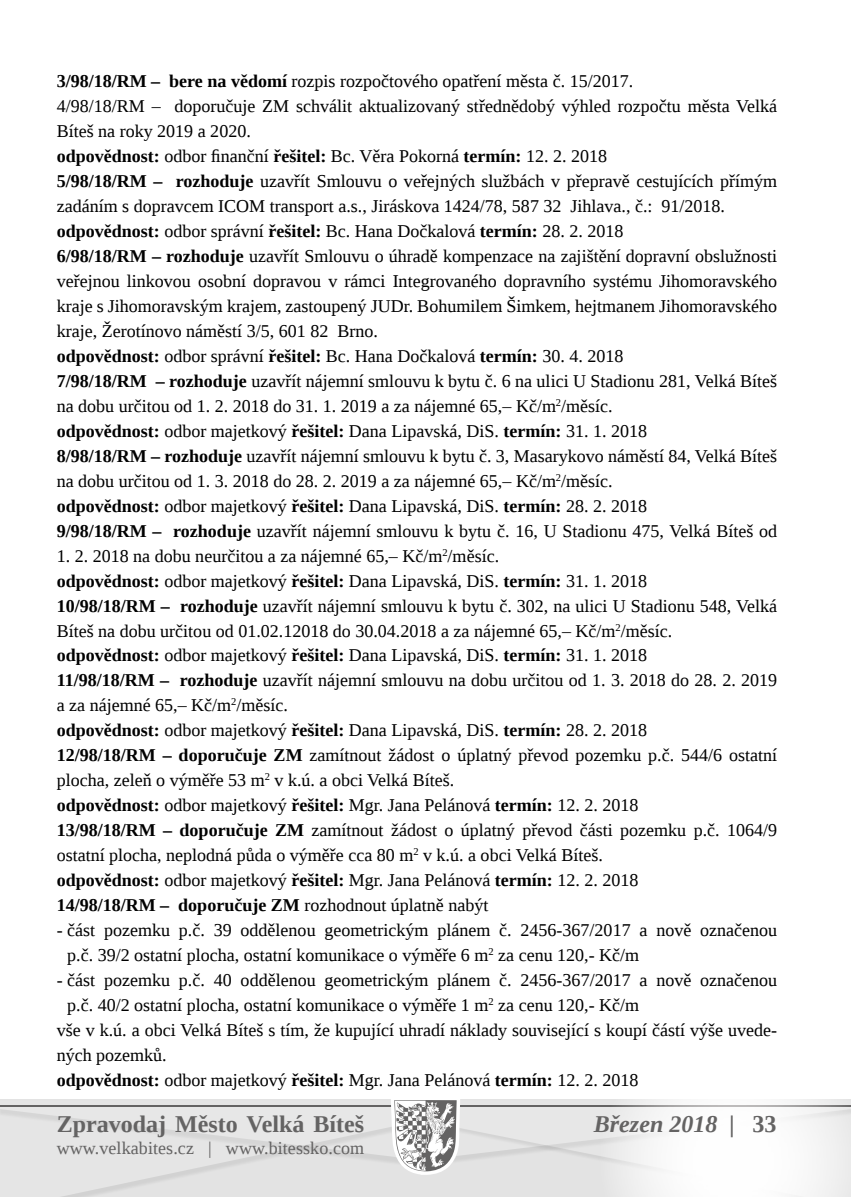
<style>
.page{position:relative;width:851px;height:1197px;background:#fff}
.page>*{position:absolute;margin:0;border:0;box-sizing:border-box;transform-origin:0 0}
.t1{font:700 24px "Liberation Serif";color:#646363}
.t2{font:italic 700 24px "Liberation Serif";color:#646363}
.t3{font:18px/25px "Liberation Serif";color:#000}
.t4{font:18px "Liberation Serif";letter-spacing:.005em;color:#646363}
.s1{font-weight:700}
.s2{font-style:normal}
</style>
<div class="page">
<svg style="left:0;top:1099px;width:598px;height:97px;background:#ddd"></svg>
<svg style="left:598px;top:1099px;width:252px;height:97px"></svg>
<p class="t3" style="left:57px;top:69px;width:722px"><span class="s1">3/98/18/RM – bere na vědomí</span> rozpis rozpočtového opatření města č. 15/2017.<br>4/98/18/RM – doporučuje ZM schválit aktualizovaný střednědobý výhled rozpočtu města Velká Bíteš na roky 2019 a 2020.<br><span class="s1">odpovědnost:</span> odbor finanční <span class="s1">řešitel:</span> Bc. Věra Pokorná <span class="s1">termín:</span> 12. 2. 2018<br><span class="s1">5/98/18/RM – rozhoduje</span> uzavřít Smlouvu o veřejných službách v přepravě cestujících přímým zadáním s dopravcem ICOM transport a.s., Jiráskova 1424/78, 587 32 Jihlava., č.: 91/2018. <span class="s1">odpovědnost:</span> odbor správní <span class="s1">řešitel:</span> Bc. Hana Dočkalová <span class="s1">termín:</span> 28. 2. 2018<br><span class="s1">6/98/18/RM – rozhoduje</span> uzavřít Smlouvu o úhradě kompenzace na zajištění dopravní obslužnosti veřejnou linkovou osobní dopravou v rámci Integrovaného dopravního systému Jihomoravského kraje s Jihomoravským krajem, zastoupený JUDr. Bohumilem Šimkem, hejtmanem Jihomoravského kraje, Žerotínovo náměstí 3/5, 601 82 Brno.<br><span class="s1">odpovědnost:</span> odbor správní <span class="s1">řešitel:</span> Bc. Hana Dočkalová <span class="s1">termín:</span> 30. 4. 2018<br><span class="s1">7/98/18/RM – rozhoduje</span> uzavřít nájemní smlouvu k bytu č. 6 na ulici U Stadionu 281, Velká Bíteš na dobu určitou od 1. 2. 2018 do 31. 1. 2019 a za nájemné 65,– Kč/m<sup>2</sup>/měsíc.<br><span class="s1">odpovědnost:</span> odbor majetkový <span class="s1">řešitel:</span> Dana Lipavská, DiS. <span class="s1">termín:</span> 31. 1. 2018<br><span class="s1">8/98/18/RM – rozhoduje</span> uzavřít nájemní smlouvu k bytu č. 3, Masarykovo náměstí 84, Velká Bíteš na dobu určitou od 1. 3. 2018 do 28. 2. 2019 a za nájemné 65,– Kč/m<sup>2</sup>/měsíc.<br><span class="s1">odpovědnost:</span> odbor majetkový <span class="s1">řešitel:</span> Dana Lipavská, DiS. <span class="s1">termín:</span> 28. 2. 2018<br><span class="s1">9/98/18/RM – rozhoduje</span> uzavřít nájemní smlouvu k bytu č. 16, U Stadionu 475, Velká Bíteš od</p>
<p class="t3" style="left:57px;top:543px;width:722px">1. 2. 2018 na dobu neurčitou a za nájemné 65,– Kč/m<sup>2</sup>/měsíc.<br><span class="s1">odpovědnost:</span> odbor majetkový <span class="s1">řešitel:</span> Dana Lipavská, DiS. <span class="s1">termín:</span> 31. 1. 2018<br><span class="s1">10/98/18/RM – rozhoduje</span> uzavřít nájemní smlouvu k bytu č. 302, na ulici U Stadionu 548, Velká Bíteš na dobu určitou od 01.02.12018 do 30.04.2018 a za nájemné 65,– Kč/m<sup>2</sup>/měsíc. <span class="s1">odpovědnost:</span> odbor majetkový <span class="s1">řešitel:</span> Dana Lipavská, DiS. <span class="s1">termín:</span> 31. 1. 2018<br><span class="s1">11/98/18/RM – rozhoduje</span> uzavřít nájemní smlouvu na dobu určitou od 1. 3. 2018 do 28. 2. 2019 a za nájemné 65,– Kč/m<sup>2</sup>/měsíc.<br><span class="s1">odpovědnost:</span> odbor majetkový <span class="s1">řešitel:</span> Dana Lipavská, DiS. <span class="s1">termín:</span> 28. 2. 2018<br><span class="s1">12/98/18/RM – doporučuje ZM</span> zamítnout žádost o úplatný převod pozemku p.č. 544/6 ostatní plocha, zeleň o výměře 53 m<sup>2</sup> v k.ú. a obci Velká Bíteš.<br><span class="s1">odpovědnost:</span> odbor majetkový <span class="s1">řešitel:</span> Mgr. Jana Pelánová <span class="s1">termín:</span> 12. 2. 2018<br><span class="s1">13/98/18/RM – doporučuje ZM</span> zamítnout žádost o úplatný převod části pozemku p.č. 1064/9 ostatní plocha, neplodná půda o výměře cca 80 m<sup>2</sup> v k.ú. a obci Velká Bíteš.<br><span class="s1">odpovědnost:</span> odbor majetkový <span class="s1">řešitel:</span> Mgr. Jana Pelánová <span class="s1">termín:</span> 12. 2. 2018<br><span class="s1">14/98/18/RM – doporučuje ZM</span> rozhodnout úplatně nabýt</p>
<p class="t3" style="left:67px;top:917px;width:711px;text-indent:-10px">- část pozemku p.č. 39 oddělenou geometrickým plánem č. 2456-367/2017 a nově označenou p.č. 39/2 ostatní plocha, ostatní komunikace o výměře 6 m<sup>2</sup> za cenu 120,- Kč/m</p>
<p class="t3" style="left:57px;top:967px;width:722px">- část pozemku p.č. 40 oddělenou geometrickým plánem č. 2456-367/2017 a nově označenou</p>
<p class="t3" style="left:67px;top:992px;width:573px">p.č. 40/2 ostatní plocha, ostatní komunikace o výměře 1 m<sup>2</sup> za cenu 120,- Kč/m</p>
<p class="t3" style="left:57px;top:1017px;width:722px">vše v k.ú. a obci Velká Bíteš s tím, že kupující uhradí náklady související s koupí částí výše uvede-</p>
<p class="t3" style="left:57px;top:1042px;width:111px">ných pozemků.</p>
<p class="t3" style="left:57px;top:1067px;width:583px"><span class="s1">odpovědnost:</span> odbor majetkový <span class="s1">řešitel:</span> Mgr. Jana Pelánová <span class="s1">termín:</span> 12. 2. 2018</p>
<h1 class="t1" style="left:57px;top:1107px;width:309px">Zpravodaj Město Velká Bíteš</h1>
<p class="t4" style="left:57px;top:1135px;width:309px">www.velkabites.cz | www.bitessko.com</p>
<h1 class="t2" style="left:594px;top:1108px;width:184px">Březen 2018 | <span class="s2">33</span></h1>
</div>
